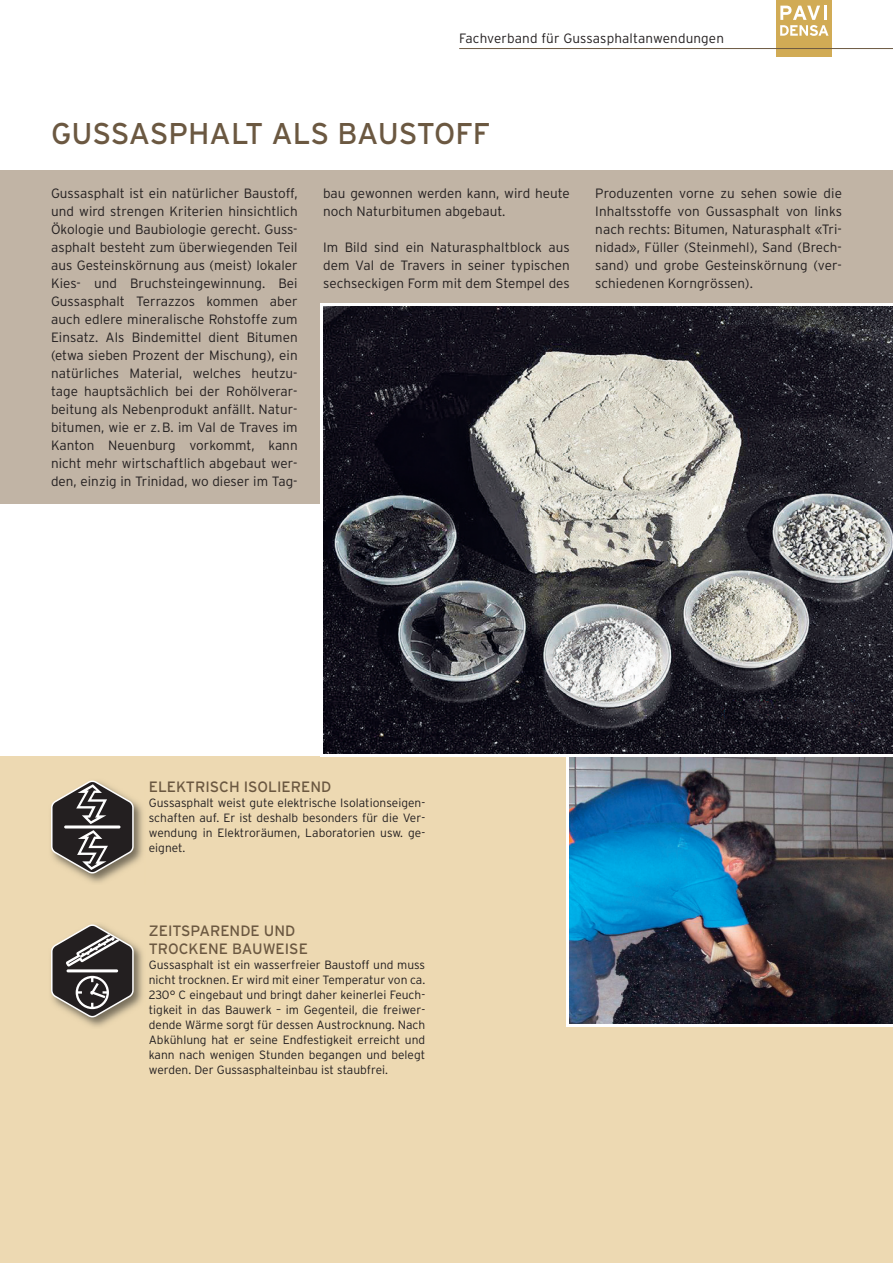
<style>
.page{position:relative;width:893px;height:1263px;background:#fff}
.page>*{position:absolute;margin:0;border:0;box-sizing:border-box;transform-origin:0 0}
.t1{font:30px "Interstate";color:#6b5841}
.t2{font:15px/18px "Interstate";color:#6b5841}
.t3{font:300 13.5px/18px "Interstate";letter-spacing:.005em;color:#231f20;text-align:justify}
.t4{font:300 12px/15px "Interstate";color:#231f20;text-align:justify}
</style>
<div class="page">
<div style="left:0;top:170px;width:893px;height:334px;background:#c1b4a5"></div>
<div style="left:777px;top:0;width:55px;height:56px;background:#d1ab55"></div>
<svg style="left:780px;top:6px;width:48px;height:30px"></svg>
<hr style="left:459px;top:48px;width:434px;height:1px;background:#6b5841">
<div style="left:0;top:756px;width:893px;height:507px;background:#edd9b2"></div>
<svg style="left:567px;top:756px;width:326px;height:270px;background:#bac4cc"></svg>
<img style="left:570px;top:756px;width:323px;height:267px">
<img style="left:323px;top:306px;width:570px;height:447px">
<img style="left:78px;top:800px;width:65px;height:83px">
<svg style="left:51px;top:780px;width:83px;height:94px"></svg>
<img style="left:78px;top:944px;width:65px;height:83px">
<svg style="left:51px;top:924px;width:83px;height:94px"></svg>
<hr style="left:67px;top:969px;width:51px;height:3px;background:#fff;border-radius:2px">
<p class="t3" style="left:459px;top:29px;width:266px">Fachverband für Gussasphaltanwendungen</p>
<h1 class="t1" style="left:51px;top:117px;width:441px">GUSSASPHALT ALS BAUSTOFF</h1>
<p class="t3" style="left:51px;top:184px;width:248px">Gussasphalt ist ein natürlicher Baustoff, und wird strengen Kriterien hinsichtlich Ökologie und Baubiologie gerecht. Guss&shy;asphalt besteht zum überwiegenden Teil aus Gesteinskörnung aus (meist) lokaler Kies- und Bruchsteingewinnung. Bei Guss asphalt Terrazzos kommen aber auch edlere mineralische Rohstoffe zum Einsatz. Als Bindemittel dient Bitumen (etwa sieben Prozent der Mischung), ein natürliches Material, welches heutzu&shy;tage hauptsächlich bei der Rohölverar&shy;beitung als Nebenprodukt anfällt. Natur&shy;bitumen, wie er z. B. im Val de Traves im Kanton Neuenburg vorkommt, kann nicht mehr wirtschaftlich abgebaut wer&shy;den, einzig in Trinidad, wo dieser im Tag-</p>
<p class="t3" style="left:323px;top:184px;width:248px">bau gewonnen werden kann, wird heute noch Naturbitumen abgebaut.</p>
<p class="t3" style="left:323px;top:238px;width:248px">Im Bild sind ein Naturasphaltblock aus dem Val de Travers in seiner typischen sechseckigen Form mit dem Stempel des</p>
<p class="t3" style="left:595px;top:184px;width:248px">Produzenten vorne zu sehen sowie die Inhaltsstoffe von Gussasphalt von links nach rechts: Bitumen, Naturasphalt «Tri&shy;nidad», Füller (Steinmehl), Sand (Brech&shy;sand) und grobe Gesteinskörnung (ver&shy;schiedenen Korngrössen).</p>
<p class="t2" style="left:149px;top:778px;width:184px">ELEKTRISCH ISOLIEREND</p>
<p class="t4" style="left:149px;top:795px;width:278px">Gussasphalt weist gute elektrische Isolationseigen&shy;schaften auf. Er ist deshalb besonders für die Ver&shy;wendung in Elektroräumen, Laboratorien usw. ge&shy;eignet.</p>
<p class="t2" style="left:149px;top:922px;width:161px">ZEITSPARENDE UND<br>TROCKENE BAUWEISE</p>
<p class="t4" style="left:149px;top:957px;width:278px">Gussasphalt ist ein wasserfreier Baustoff und muss nicht trocknen. Er wird mit einer Temperatur von ca.<br>230° C eingebaut und bringt daher keinerlei Feuch&shy;tigkeit in das Bauwerk – im Gegenteil, die freiwer&shy;dende Wärme sorgt für dessen Austrocknung. Nach Abkühlung hat er seine Endfestigkeit erreicht und kann nach wenigen Stunden begangen und belegt werden. Der Gussasphalteinbau ist staubfrei.</p>
</div>
